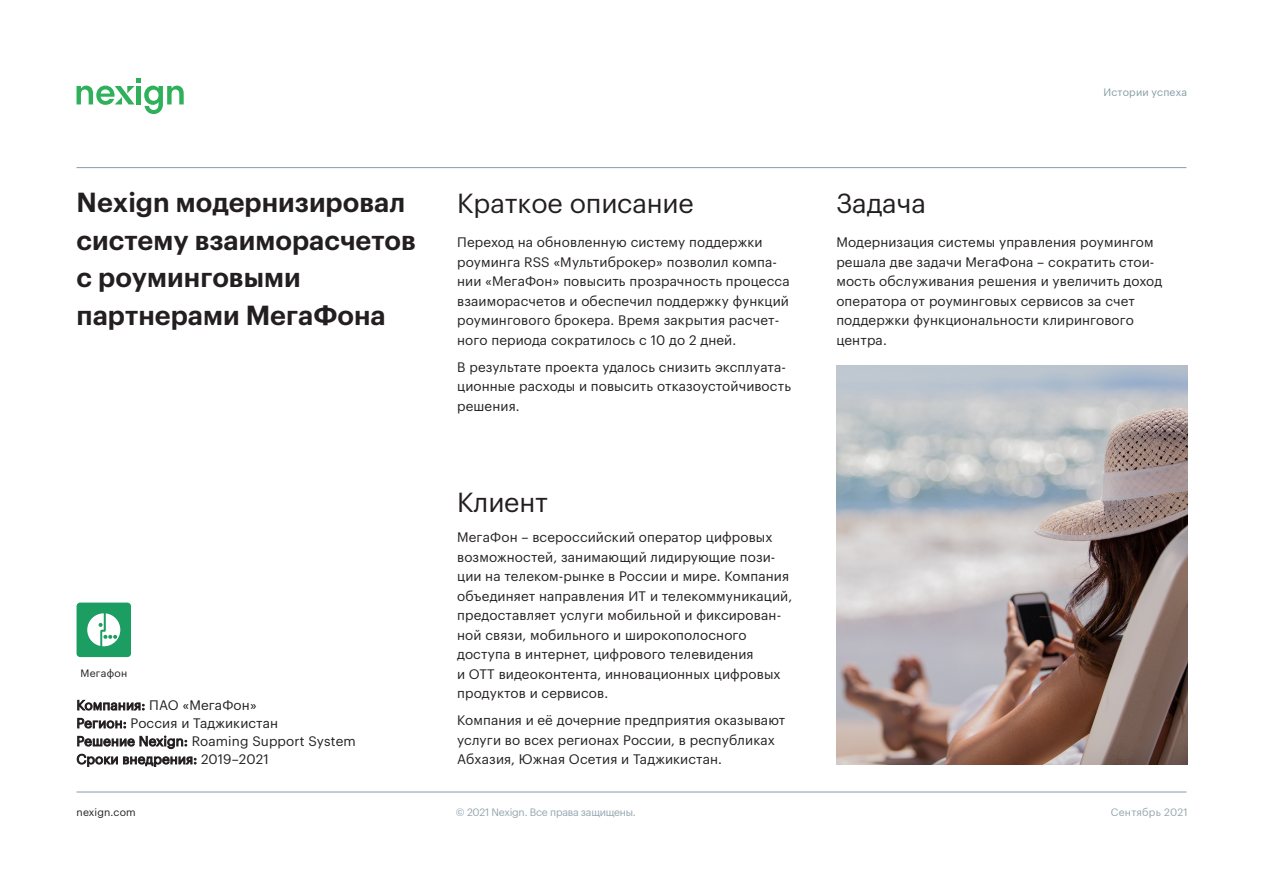
<style>
.page{position:relative;width:1263px;height:893px;background:#fff}
.page>*{position:absolute;margin:0;border:0;box-sizing:border-box;transform-origin:0 0}
.t1{font:600 27px/37.5px "Graphik LC";color:#231f20}
.t2{font:27px "Graphik LC";letter-spacing:-.005em;color:#231f20}
.t3{font:13.5px/19.5px "Graphik LC";letter-spacing:.01em;color:#231f20}
.t4{font:10.5px "Graphik LC";letter-spacing:-.025em;color:#94a6ad}
.t5{font:10.5px "Graphik LC";letter-spacing:.02em;color:#231f20}
.t6{font:10.5px "Graphik LC";letter-spacing:.015em;color:#859ca3}
.t7{font:10.5px "Graphik LC";letter-spacing:.02em;color:#94a6ad}
</style>
<div class="page">
<img style="left:836px;top:366px;width:351px;height:398px">
<svg style="left:77px;top:700px;width:67px;height:10px"></svg>
<svg style="left:77px;top:718px;width:49px;height:10px"></svg>
<svg style="left:77px;top:736px;width:119px;height:31px"></svg>
<div style="left:77px;top:603px;width:54px;height:54px;background:#1c9e63;border-radius:4px"></div>
<svg style="left:87px;top:613px;width:33px;height:33px"></svg>
<hr style="left:77px;top:167px;width:1109px;height:1px;background:#859ca3">
<hr style="left:77px;top:792px;width:1109px;height:1px;background:#859ca3">
<svg style="left:77px;top:78px;width:107px;height:36px"></svg>
<h1 class="t1" style="left:77px;top:182px;width:341px">Nexign модернизировал систему взаиморасчетов с роуминговыми партнерами МегаФона</h1>
<h1 class="t2" style="left:457px;top:183px;width:238px">Краткое описание</h1>
<p class="t3" style="left:457px;top:232px;width:334px">Переход на обновленную систему поддержки роуминга RSS «Мультиброкер» позволил компа&shy;нии «МегаФон» повысить прозрачность процесса взаиморасчетов и обеспечил поддержку функций роумингового брокера. Время закрытия расчет&shy;ного периода сократилось с 10 до 2 дней.</p>
<p class="t3" style="left:457px;top:356px;width:335px">В результате проекта удалось снизить эксплуата&shy;ционные расходы и повысить отказоустойчивость решения.</p>
<p class="t5" style="left:80px;top:665px;width:48px">Мегафон</p>
<p class="t3" style="left:77px;top:695px;width:281px;line-height:18px">Компания: ПАО «МегаФон»<br>Регион: Россия и Таджикистан<br>Решение Nexign: Roaming Support System<br>Сроки внедрения: 2019–2021</p>
<h1 class="t2" style="left:457px;top:482px;width:92px">Клиент</h1>
<p class="t3" style="left:457px;top:527px;width:336px">МегаФон – всероссийский оператор цифровых возможностей, занимающий лидирующие пози&shy;ции на телеком-рынке в России и мире. Компания объединяет направления ИТ и телекоммуникаций, предоставляет услуги мобильной и фиксирован&shy;ной связи, мобильного и широкополосного доступа в интернет, цифрового телевидения<br>и OTT видеоконтента, инновационных цифровых продуктов и сервисов.</p>
<p class="t3" style="left:457px;top:710px;width:330px">Компания и её дочерние предприятия оказывают услуги во всех регионах России, в республиках<br>Абхазия, Южная Осетия и Таджикистан.</p>
<p class="t6" style="left:1103px;top:84px;width:85px">Истории успеха</p>
<h1 class="t2" style="left:836px;top:183px;width:91px">Задача</h1>
<p class="t3" style="left:836px;top:232px;width:327px">Модернизация системы управления роумингом решала две задачи МегаФона – сократить стои&shy;мость обслуживания решения и увеличить доход оператора от роуминговых сервисов за счет поддержки функциональности клирингового центра.</p>
<p class="t5" style="left:77px;top:804px;width:61px">nexign.com</p>
<p class="t4" style="left:456px;top:804px;width:181px">© 2021 Nexign. Все права защищены.</p>
<p class="t7" style="left:1111px;top:804px;width:78px">Сентябрь 2021</p>
</div>
